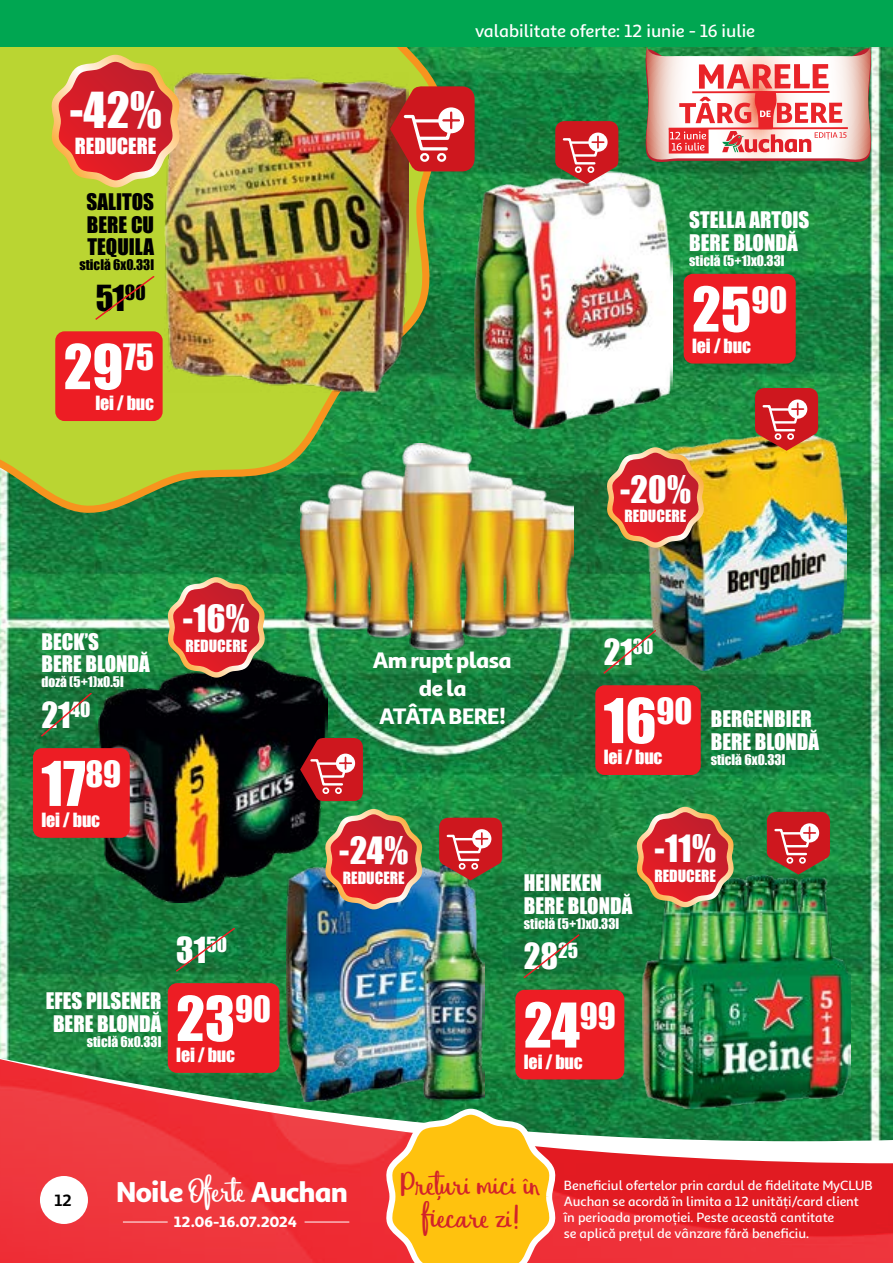
<style>
.page{position:relative;width:893px;height:1263px;background:#fff}
.page>*{position:absolute;margin:0;border:0;box-sizing:border-box;transform-origin:0 0}
.t1{font:57px "Impact";color:#fff}
.t2{font:45.6px "Impact";color:#fff}
.t3{font:36px "Eufoniem U Two";letter-spacing:-.02em;color:#d2232a}
.t4{font:34.5px "Impact";letter-spacing:.01em;color:#fff}
.t5{font:33px "Impact";color:#fff}
.t6{font:33px "Impact";color:#000}
.t7{font:900 28.95px "Sana Sans Alt";letter-spacing:-.04em;color:#fff}
.t8{font:900 22.65px/27.8px "Sana Sans Alt";letter-spacing:-.035em;color:#fff;text-align:center}
.t9{font:21px/22.5px "Impact";color:#fff}
.t10{font:21px/22.5px "Impact";color:#000;text-align:justify}
.t11{font:20.55px "Impact";color:#fff}
.t12{font:18px "Impact";letter-spacing:-.01em;color:#fff}
.t13{font:500 17.85px "Sana Sans Alt";color:#fff}
.t14{font:700 16.5px "Sana Sans Alt";color:#000}
.t15{font:15.45px "Impact";color:#fff}
.t16{font:900 15px "Sana Sans Alt";letter-spacing:-.02em;color:#fff}
.t17{font:500 13.5px/16.2px "Sana Sans Alt";color:#fff}
.t18{font:13.5px "Impact";color:#fff}
.t19{font:13.5px "Impact";color:#000}
.s1{font-family:"Eufoniem U Two";font-weight:400;font-size:36.75px}
</style>
<div class="page">
<img style="left:0;top:0;width:893px;height:931px">
<svg style="left:0;top:931px;width:893px;height:123px;background:#248848"></svg>
<img style="left:0;top:1054px;width:893px;height:209px">
<div style="left:40px;top:1176px;width:48px;height:48px;background:#fff;border-radius:50%"></div>
<svg style="left:380px;top:1106px;width:182px;height:157px;background:#e5ad33"></svg>
<hr style="left:123px;top:1221px;width:45px;height:1px;background:#fff">
<hr style="left:305px;top:1221px;width:44px;height:1px;background:#fff">
<svg style="left:0;top:47px;width:455px;height:466px;background:#95be35"></svg>
<div style="left:55px;top:331px;width:108px;height:90px;background:#ed1d24;border-radius:9px"></div>
<svg style="left:96px;top:276px;width:58px;height:43px;background:#bccd31"></svg>
<img style="left:165px;top:72px;width:243px;height:321px">
<svg style="left:390px;top:86px;width:85px;height:86px;background:#c53f3d"></svg>
<div style="left:515px;top:990px;width:109px;height:89px;background:#ed1d24;border-radius:9px"></div>
<svg style="left:524px;top:935px;width:55px;height:43px;background:#1e753b"></svg>
<img style="left:643px;top:874px;width:208px;height:235px">
<svg style="left:766px;top:812px;width:64px;height:62px;background:#b84841"></svg>
<img style="left:99px;top:657px;width:229px;height:245px">
<div style="left:33px;top:748px;width:97px;height:90px;background:#ed1d24;border-radius:9px"></div>
<svg style="left:41px;top:693px;width:50px;height:43px;background:#21713a"></svg>
<svg style="left:300px;top:738px;width:63px;height:63px;background:#b33338"></svg>
<img style="left:649px;top:429px;width:198px;height:242px">
<div style="left:595px;top:685px;width:106px;height:90px;background:#ed1d24;border-radius:9px"></div>
<svg style="left:604px;top:630px;width:52px;height:43px;background:#278541"></svg>
<svg style="left:755px;top:388px;width:63px;height:63px;background:#d04d41"></svg>
<div style="left:168px;top:983px;width:111px;height:90px;background:#ed1d24;border-radius:9px"></div>
<svg style="left:176px;top:928px;width:59px;height:43px;background:#1d753b"></svg>
<img style="left:286px;top:864px;width:199px;height:237px">
<svg style="left:439px;top:818px;width:64px;height:62px;background:#bb4943"></svg>
<img style="left:475px;top:171px;width:198px;height:258px">
<div style="left:684px;top:274px;width:112px;height:90px;background:#ed1d24;border-radius:9px"></div>
<svg style="left:555px;top:121px;width:64px;height:63px;background:#c95151"></svg>
<img style="left:300px;top:444px;width:273px;height:206px">
<div style="left:0;top:0;width:892px;height:47px;background:#00a651"></div>
<svg style="left:51px;top:55px;width:129px;height:132px;background:#d4643d"></svg>
<img style="left:325px;top:809px;width:98px;height:100px">
<img style="left:636px;top:807px;width:98px;height:100px">
<svg style="left:167px;top:577px;width:98px;height:101px;background:#aa4d3c"></svg>
<svg style="left:645px;top:46px;width:227px;height:119px"></svg>
<img style="left:606px;top:447px;width:98px;height:101px">
<h2 class="t2" style="left:70px;top:74px;width:94px">-42%</h2>
<h3 class="t11" style="left:75px;top:130px;width:83px">REDUCERE</h3>
<h3 class="t10" style="left:87px;top:190px;width:69px">SALITOS BERE CU TEQUILA</h3>
<p class="t19" style="left:79px;top:254px;width:76px">sticlă 6x0.33l</p>
<h3 class="t6" style="left:96px;top:272px;width:52px">51<sup>90</sup></h3>
<h1 class="t1" style="left:64px;top:323px;width:92px">29<sup>75</sup></h1>
<h3 class="t12" style="left:95px;top:389px;width:60px">lei / buc</h3>
<h3 class="t9" style="left:41px;top:629px;width:110px">BECK’S<br>BERE BLONDĂ</h3>
<p class="t18" style="left:41px;top:671px;width:84px">doză (5+1)x0.5l</p>
<h3 class="t5" style="left:41px;top:689px;width:51px">21<sup>40</sup></h3>
<h1 class="t1" style="left:41px;top:739px;width:81px">17<sup>89</sup></h1>
<h3 class="t12" style="left:41px;top:806px;width:60px">lei / buc</h3>
<h3 class="t4" style="left:183px;top:592px;width:68px">-16%</h3>
<p class="t15" style="left:185px;top:634px;width:63px">REDUCERE</p>
<h3 class="t9" style="left:46px;top:989px;width:117px;text-align:center">EFES PILSENER<br>BERE BLONDĂ</h3>
<p class="t18" style="left:87px;top:1031px;width:76px">sticlă 6x0.33l</p>
<h3 class="t5" style="left:176px;top:924px;width:52px">31<sup>50</sup></h3>
<h1 class="t1" style="left:176px;top:974px;width:96px">23<sup>90</sup></h1>
<h3 class="t12" style="left:176px;top:1041px;width:60px">lei / buc</h3>
<h3 class="t13" style="left:475px;top:17px;width:281px">valabilitate oferte: 12 iunie - 16 iulie</h3>
<h3 class="t9" style="left:689px;top:208px;width:122px">STELLA ARTOIS<br>BERE BLONDĂ</h3>
<p class="t18" style="left:689px;top:250px;width:97px">sticlă (5+1)x0.33l</p>
<h1 class="t1" style="left:692px;top:265px;width:97px">25<sup>90</sup></h1>
<h3 class="t12" style="left:692px;top:332px;width:60px">lei / buc</h3>
<h3 class="t4" style="left:620px;top:462px;width:72px">-20%</h3>
<p class="t15" style="left:625px;top:504px;width:63px">REDUCERE</p>
<h3 class="t8" style="left:373px;top:645px;width:140px">Am rupt plasa de la<br>ATÂTA BERE!</h3>
<h3 class="t5" style="left:604px;top:626px;width:51px">21<sup>30</sup></h3>
<h1 class="t1" style="left:604px;top:676px;width:90px">16<sup>90</sup></h1>
<h3 class="t12" style="left:604px;top:743px;width:60px">lei / buc</h3>
<h3 class="t9" style="left:711px;top:707px;width:110px">BERGENBIER<br>BERE BLONDĂ</h3>
<p class="t18" style="left:711px;top:749px;width:76px">sticlă 6x0.33l</p>
<h3 class="t4" style="left:339px;top:824px;width:70px">-24%</h3>
<p class="t15" style="left:343px;top:866px;width:63px">REDUCERE</p>
<h3 class="t9" style="left:524px;top:871px;width:110px">HEINEKEN<br>BERE BLONDĂ</h3>
<p class="t18" style="left:524px;top:913px;width:97px">sticlă (5+1)x0.33l</p>
<h3 class="t5" style="left:524px;top:931px;width:56px">28<sup>25</sup></h3>
<h1 class="t1" style="left:524px;top:981px;width:93px">24<sup>99</sup></h1>
<h3 class="t12" style="left:524px;top:1047px;width:60px">lei / buc</h3>
<h3 class="t4" style="left:654px;top:822px;width:63px">-11%</h3>
<p class="t15" style="left:654px;top:864px;width:63px">REDUCERE</p>
<p class="t14" style="left:54px;top:1190px;width:19px">12</p>
<h3 class="t3" style="left:401px;top:1162px;width:141px">Prețuri mici în</h3>
<h3 class="t7" style="left:116px;top:1169px;width:233px">Noile <span class="s1">Oferte</span> Auchan</h3>
<p class="t17" style="left:564px;top:1176px;width:310px">Beneficiul ofertelor prin cardul de fidelitate MyCLUB Auchan se acordă în limita a 12 unități/card client în perioada promoției. Peste această cantitate<br>se aplică prețul de vânzare fără beneficiu.</p>
<h3 class="t3" style="left:422px;top:1195px;width:99px">fiecare zi!</h3>
<p class="t16" style="left:174px;top:1210px;width:124px">12.06-16.07.2024</p>
</div>
